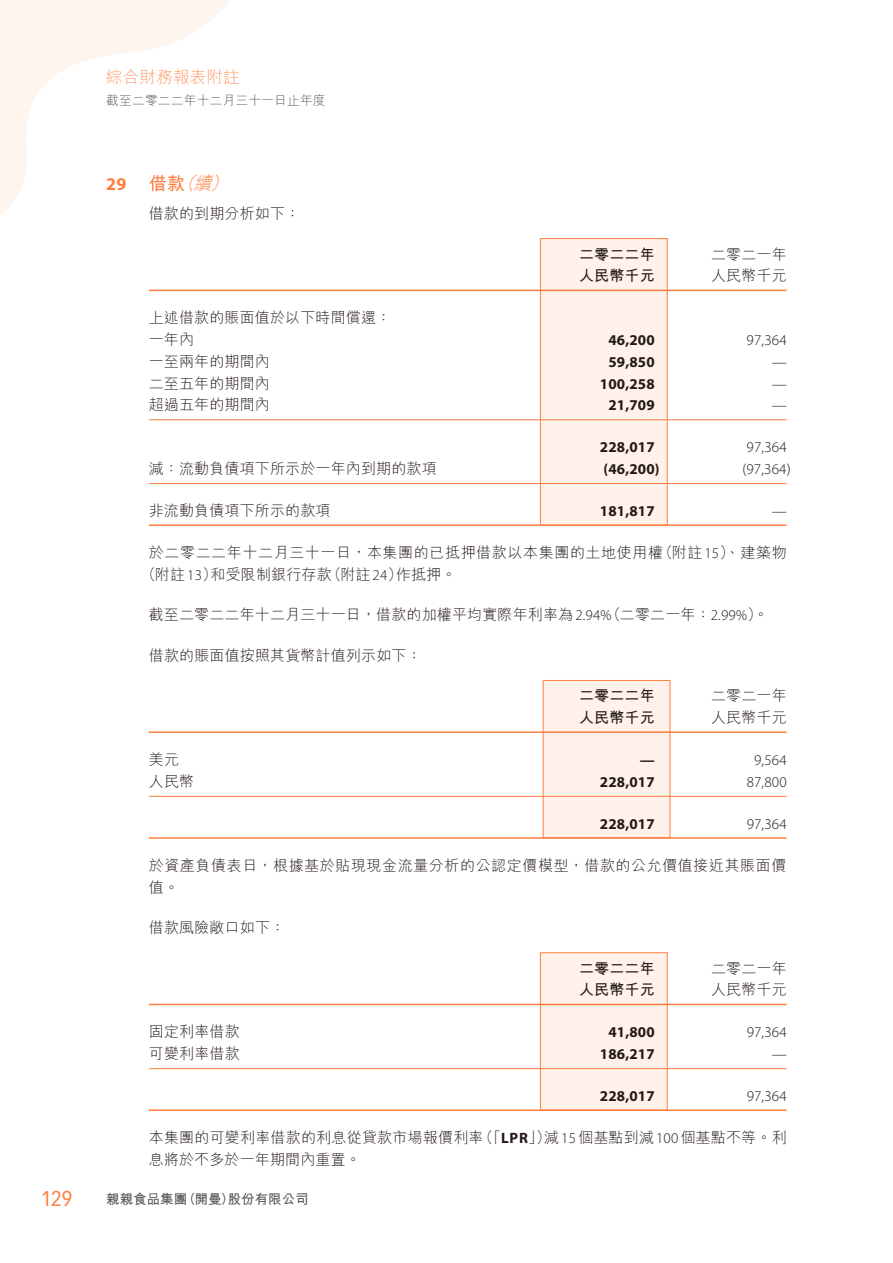
<style>
.page{position:relative;width:893px;height:1263px;background:#fff}
.page>*{position:absolute;margin:0;border:0;box-sizing:border-box;transform-origin:0 0}
.t1{font:21px "Vectora LT Std";color:#ff7e40;scale:.9 1}
.t2{font:italic 300 18px "M Hei HK";color:#ff7e40}
.t3{font:700 18px "M Hei HK";color:#ff7e40}
.t4{font:700 18px "Myriad Pro";color:#ff7e40}
.t5{font:300 16.5px "M Hei HK";letter-spacing:.015em;color:#ff9a66}
.t6{font:300 15px/21.8px "M Hei HK";letter-spacing:.01em;color:#231916}
.t7{font:700 15px "Myriad Pro";letter-spacing:.01em;color:#231916}
.t8{font:300 15px/21.8px "M Hei HK";letter-spacing:.04em;color:#231916}
.t9{font:300 15px "Myriad Pro";letter-spacing:.01em;color:#231916}
.t10{font:700 15px "M Hei HK";letter-spacing:.01em;color:#231916}
.t11{font:700 13.5px "M Hei HK";color:#595857}
.t12{font:300 12.75px "M Hei HK";letter-spacing:.015em;color:#595857}
.s1{font-family:"Myriad Pro"}
.s2{font-family:"Myriad Pro";font-weight:700}
</style>
<div class="page">
<svg style="left:0;top:0;width:230px;height:215px"></svg>
<div style="left:540px;top:952px;width:128px;height:158px;background:#fff2eb;border:1px solid #ff7e40"></div>
<div style="left:543px;top:680px;width:127px;height:158px;background:#fff2eb;border:1px solid #ff7e40"></div>
<div style="left:540px;top:238px;width:128px;height:288px;background:#fff2eb;border:1px solid #ff7e40"></div>
<hr style="left:149px;top:290px;width:638px;height:1px;background:#ff7e40">
<hr style="left:149px;top:419px;width:638px;height:1px;background:#ff7e40">
<hr style="left:149px;top:483px;width:638px;height:1px;background:#ff7e40">
<hr style="left:149px;top:524px;width:638px;height:2px;background:#ff7e40">
<hr style="left:149px;top:731px;width:638px;height:2px;background:#ff7e40">
<hr style="left:149px;top:796px;width:638px;height:1px;background:#ff7e40">
<hr style="left:149px;top:837px;width:638px;height:2px;background:#ff7e40">
<hr style="left:149px;top:1004px;width:638px;height:1px;background:#ff7e40">
<hr style="left:149px;top:1068px;width:638px;height:1px;background:#ff7e40">
<hr style="left:149px;top:1109px;width:638px;height:2px;background:#ff7e40">
<h1 class="t1" style="left:41px;top:1186px;width:37px">129</h1>
<p class="t5" style="left:106px;top:68px;width:135px">綜合財務報表附註</p>
<p class="t12" style="left:106px;top:94px;width:221px">截至二零二二年十二月三十一日止年度</p>
<p class="t4" style="left:106px;top:173px;width:22px">29</p>
<p class="t2" style="left:193px;top:175px;width:24px">續</p>
<p class="t2" style="left:177px;top:175px;width:24px">（</p>
<p class="t2" style="left:210px;top:175px;width:24px">(</p>
<p class="t3" style="left:149px;top:171px;width:38px">借款</p>
<p class="t6" style="left:149px;top:202px;width:153px">借款的到期分析如下：</p>
<p class="t10" style="left:579px;top:243px;width:77px">二零二二年</p>
<p class="t6" style="left:711px;top:243px;width:77px">二零二一年</p>
<p class="t10" style="left:579px;top:265px;width:77px">人民幣千元</p>
<p class="t6" style="left:711px;top:265px;width:77px">人民幣千元</p>
<p class="t6" style="left:149px;top:307px;width:244px">上述借款的賬面值於以下時間償還：</p>
<p class="t6" style="left:149px;top:328px;width:47px">一年內</p>
<p class="t7" style="left:608px;top:330px;width:48px">46,200</p>
<p class="t9" style="left:747px;top:331px;width:42px">97,364</p>
<p class="t6" style="left:149px;top:350px;width:123px">一至兩年的期間內</p>
<p class="t7" style="left:608px;top:352px;width:48px">59,850</p>
<p class="t9" style="left:772px;top:353px;width:16px">—</p>
<p class="t6" style="left:149px;top:372px;width:123px">二至五年的期間內</p>
<p class="t7" style="left:600px;top:374px;width:56px">100,258</p>
<p class="t9" style="left:772px;top:374px;width:16px">—</p>
<p class="t6" style="left:149px;top:394px;width:123px">超過五年的期間內</p>
<p class="t7" style="left:608px;top:395px;width:48px">21,709</p>
<p class="t9" style="left:772px;top:396px;width:16px">—</p>
<p class="t7" style="left:600px;top:437px;width:56px">228,017</p>
<p class="t9" style="left:747px;top:438px;width:42px">97,364</p>
<p class="t6" style="left:149px;top:457px;width:289px">減：流動負債項下所示於一年內到期的款項</p>
<p class="t7" style="left:604px;top:459px;width:57px">)46,200(</p>
<p class="t9" style="left:742px;top:460px;width:50px">)97,364(</p>
<p class="t6" style="left:149px;top:499px;width:183px">非流動負債項下所示的款項</p>
<p class="t7" style="left:600px;top:501px;width:56px">181,817</p>
<p class="t9" style="left:772px;top:502px;width:16px">—</p>
<p class="t6" style="left:658px;top:541px;width:130px">（附註<span class="s1">15</span>）、建築物</p>
<p class="t8" style="left:396px;top:541px;width:269px;text-indent:-247px">於二零二二年十二月三十一日，本集團的已抵押借款以本集團的土地使用權作抵押。</p>
<p class="t6" style="left:141px;top:563px;width:77px">（附註<span class="s1">13</span>）</p>
<p class="t6" style="left:327px;top:563px;width:77px">（附註<span class="s1">24</span>）</p>
<p class="t6" style="left:211px;top:563px;width:123px">和受限制銀行存款</p>
<p class="t6" style="left:606px;top:604px;width:164px">（二零二一年：<span class="s1">2.99%</span> 。(</p>
<p class="t6" style="left:149px;top:604px;width:464px">截至二零二二年十二月三十一日，借款的加權平均實際年利率為<span class="s1">2.94%</span></p>
<p class="t6" style="left:149px;top:644px;width:274px">借款的賬面值按照其貨幣計值列示如下：</p>
<p class="t6" style="left:149px;top:748px;width:32px">美元</p>
<p class="t6" style="left:149px;top:770px;width:47px">人民幣</p>
<p class="t10" style="left:579px;top:685px;width:77px">二零二二年</p>
<p class="t6" style="left:711px;top:685px;width:77px">二零二一年</p>
<p class="t10" style="left:579px;top:707px;width:77px">人民幣千元</p>
<p class="t6" style="left:711px;top:706px;width:77px">人民幣千元</p>
<p class="t7" style="left:640px;top:750px;width:16px">—</p>
<p class="t9" style="left:754px;top:751px;width:34px">9,564</p>
<p class="t7" style="left:600px;top:772px;width:56px">228,017</p>
<p class="t9" style="left:747px;top:773px;width:42px">87,800</p>
<p class="t7" style="left:600px;top:814px;width:56px">228,017</p>
<p class="t8" style="left:149px;top:854px;width:639px">於資產負債表日，根據基於貼現現金流量分析的公認定價模型，借款的公允價值接近其賬面價值。</p>
<p class="t6" style="left:149px;top:916px;width:138px">借款風險敞口如下：</p>
<p class="t6" style="left:711px;top:957px;width:77px">二零二一年</p>
<p class="t9" style="left:747px;top:815px;width:42px">97,364</p>
<p class="t10" style="left:579px;top:957px;width:77px">二零二二年</p>
<p class="t6" style="left:149px;top:1021px;width:92px">固定利率借款</p>
<p class="t6" style="left:149px;top:1042px;width:92px">可變利率借款</p>
<p class="t10" style="left:579px;top:979px;width:77px">人民幣千元</p>
<p class="t6" style="left:711px;top:979px;width:77px">人民幣千元</p>
<p class="t7" style="left:608px;top:1022px;width:48px">41,800</p>
<p class="t9" style="left:747px;top:1023px;width:42px">97,364</p>
<p class="t7" style="left:600px;top:1044px;width:56px">186,217</p>
<p class="t9" style="left:772px;top:1045px;width:16px">—</p>
<p class="t7" style="left:600px;top:1086px;width:56px">228,017</p>
<p class="t6" style="left:544px;top:1126px;width:244px">減<span class="s1">15</span>個基點到減<span class="s1">100</span>個基點不等。利</p>
<p class="t9" style="left:747px;top:1087px;width:42px">97,364</p>
<p class="t6" style="left:149px;top:1126px;width:336px">本集團的可變利率借款的利息從貸款市場報價利率息將於不多於一年期間內重置。</p>
<p class="t6" style="left:478px;top:1126px;width:74px">（「<span class="s2">LPR</span>」）</p>
<p class="t11" style="left:106px;top:1189px;width:82px">親親食品集團</p>
<p class="t11" style="left:183px;top:1189px;width:128px">（開曼股份有限公司</p>
<p class="t11" style="left:220px;top:1189px;width:15px">）</p>
</div>
